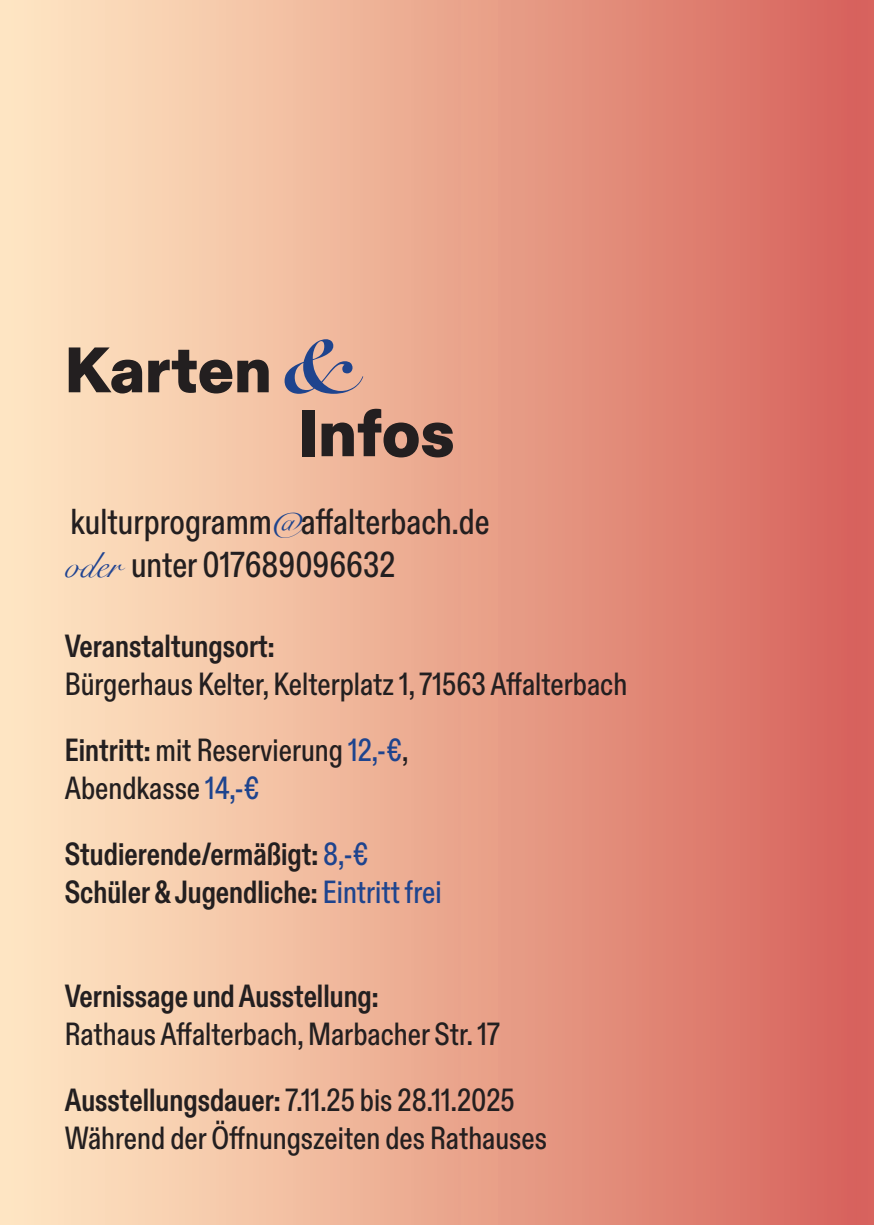
<style>
.page{position:relative;width:874px;height:1225px;background:#fff}
.page>*{position:absolute;margin:0;border:0;box-sizing:border-box;transform-origin:0 0}
.t1{font:900 66px "ABC Diatype Black Unlicensed Trial";letter-spacing:-.005em;color:#231f20}
.t2{font:900 64px "ABC Diatype Black Unlicensed Trial";color:#231f20}
.t3{font:500 36px "ABC Diatype Condensed Medium Unlicensed Trial";color:#231f20}
.t4{font:500 32px "ABC Diatype Condensed Medium Unlicensed Trial";color:#231f20}
.t5{font:700 32px "ABC Diatype Condensed Unlicensed Trial";color:#231f20}
.s1{font-family:"Snell Roundhand";font-size:94px;color:#1e448e}
.s2{font-family:"Snell Roundhand";font-weight:400;color:#1e448e}
.s3{font-family:"Snell Roundhand";font-weight:400;color:#1f4392}
.s4{font-family:"ABC Diatype Condensed Unlicensed Trial";font-weight:700}
.s5{color:#1e448e}
.s6{font-family:"ABC Diatype Condensed Medium Unlicensed Trial";font-weight:500;color:#1e448e}
</style>
<div class="page">
<div style="left:0;top:0;width:856px;height:1225px;background:linear-gradient(to right,#ffebc6,#d7655c)"></div>
<div style="left:856px;top:0;width:17px;height:1225px;background:#d7625e"></div>
<p class="t2" style="left:65px;top:332px;width:286px">Karten <span class="s1">&amp;</span></p>
<p class="t1" style="left:298px;top:394px;width:158px">Infos</p>
<p class="t3" style="left:70px;top:501px;width:420px">kulturprogramm<span class="s2">@</span>affalterbach.de</p>
<p class="t3" style="left:65px;top:544px;width:332px"><span class="s3">oder</span> unter 017689096632</p>
<p class="t5" style="left:65px;top:628px;width:211px">Veranstaltungsort:</p>
<p class="t4" style="left:65px;top:666px;width:564px">Bürgerhaus Kelter, Kelterplatz 1, 71563 Affalterbach</p>
<p class="t4" style="left:65px;top:732px;width:345px"><span class="s4">Eintritt:</span> mit Reservierung <span class="s5">12,-€</span>,</p>
<p class="t4" style="left:65px;top:770px;width:196px">Abendkasse <span class="s5">14,-€</span></p>
<p class="t5" style="left:65px;top:836px;width:305px">Studierende/ermäßigt: <span class="s6">8,-€</span></p>
<p class="t5" style="left:65px;top:874px;width:378px">Schüler &amp; Jugendliche: <span class="s6">Eintritt frei</span></p>
<p class="t5" style="left:65px;top:978px;width:315px">Vernissage und Ausstellung:</p>
<p class="t4" style="left:65px;top:1016px;width:436px">Rathaus Affalterbach, Marbacher Str. 17</p>
<p class="t4" style="left:65px;top:1082px;width:451px"><span class="s4">Ausstellungsdauer:</span> 7.11.25 bis 28.11.2025</p>
<p class="t4" style="left:65px;top:1120px;width:483px">Während der Öffnungszeiten des Rathauses</p>
</div>
